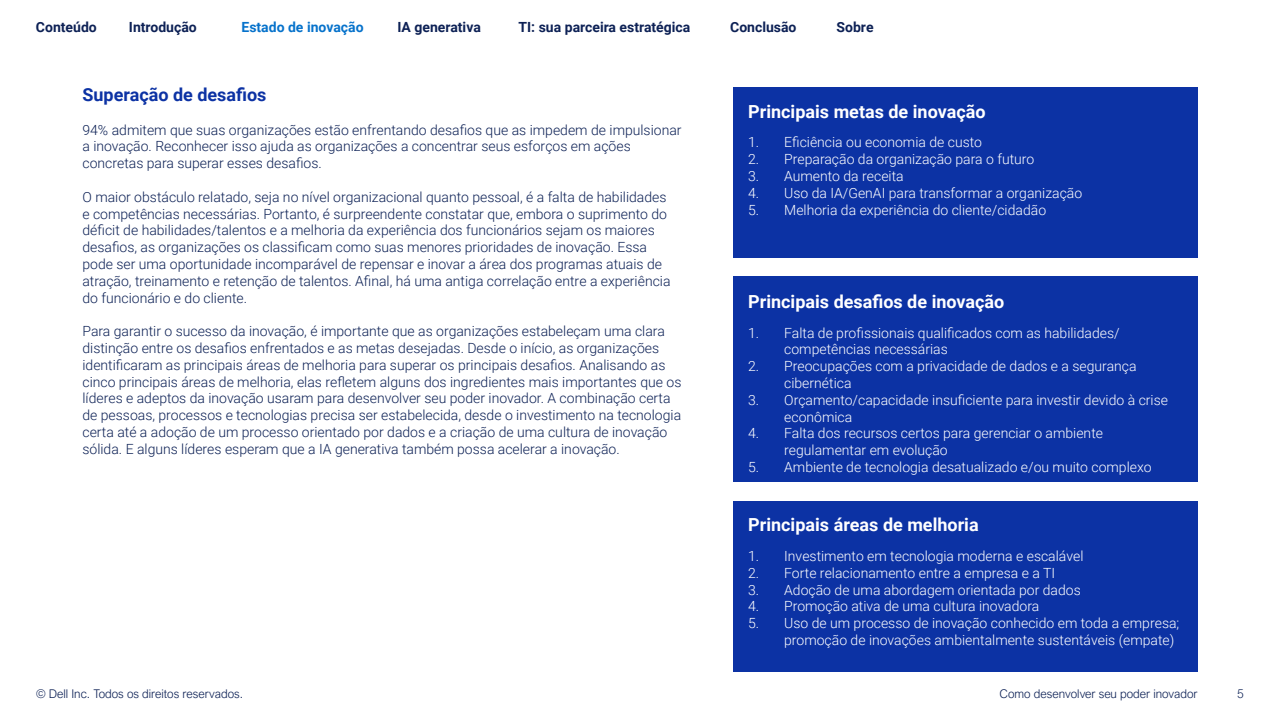
<style>
.page{position:relative;width:1280px;height:720px;background:#fff}
.page>*{position:absolute;margin:0;border:0;box-sizing:border-box;transform-origin:0 0}
.t1{font:700 18px "Roboto";color:#fff}
.t2{font:700 18px "Roboto";color:#0c32a4}
.t3{font:300 14px/16.8px "Roboto";color:#0d2155}
.t4{font:300 14px/16.8px "Roboto";color:#fff}
.t5{font:700 14px "Roboto";color:#0d2155}
.t6{font:700 14px "Roboto";color:#0672cb}
.t7{font:300 12px "Arial Nova";color:#0d2155}
</style>
<div class="page">
<div style="left:733px;top:88px;width:465px;height:170px;background:#0c32a4"></div>
<div style="left:733px;top:276px;width:465px;height:206px;background:#0c32a4"></div>
<div style="left:733px;top:502px;width:465px;height:170px;background:#0c32a4"></div>
<p class="t5" style="left:36px;top:18px;width:62px">Conteúdo</p>
<p class="t5" style="left:129px;top:18px;width:69px">Introdução</p>
<p class="t6" style="left:242px;top:18px;width:124px">Estado de inovação</p>
<p class="t5" style="left:398px;top:18px;width:85px">IA generativa</p>
<p class="t5" style="left:519px;top:18px;width:173px">TI: sua parceira estratégica</p>
<p class="t5" style="left:730px;top:18px;width:68px">Conclusão</p>
<p class="t5" style="left:837px;top:18px;width:39px">Sobre</p>
<p class="t2" style="left:82px;top:82px;width:186px">Superação de desafios</p>
<p class="t3" style="left:82px;top:121px;width:601px">94% admitem que suas organizações estão enfrentando desafios que as impedem de impulsionar a inovação. Reconhecer isso ajuda as organizações a concentrar seus esforços em ações concretas para superar esses desafios.</p>
<p class="t3" style="left:82px;top:188px;width:590px">O maior obstáculo relatado, seja no nível organizacional quanto pessoal, é a falta de habilidades e competências necessárias. Portanto, é surpreendente constatar que, embora o suprimento do déficit de habilidades/talentos e a melhoria da experiência dos funcionários sejam os maiores desafios, as organizações os classificam como suas menores prioridades de inovação. Essa pode ser uma oportunidade incomparável de repensar e inovar a área dos programas atuais de atração, treinamento e retenção de talentos. Afinal, há uma antiga correlação entre a experiência do funcionário e do cliente.</p>
<p class="t3" style="left:82px;top:322px;width:601px">Para garantir o sucesso da inovação, é importante que as organizações estabeleçam uma clara distinção entre os desafios enfrentados e as metas desejadas. Desde o início, as organizações identificaram as principais áreas de melhoria para superar os principais desafios. Analisando as cinco principais áreas de melhoria, elas refletem alguns dos ingredientes mais importantes que os líderes e adeptos da inovação usaram para desenvolver seu poder inovador. A combinação certa de pessoas, processos e tecnologias precisa ser estabelecida, desde o investimento na tecnologia certa até a adoção de um processo orientado por dados e a criação de uma cultura de inovação sólida. E alguns líderes esperam que a IA generativa também possa acelerar a inovação.</p>
<p class="t1" style="left:748px;top:99px;width:239px">Principais metas de inovação</p>
<p class="t4" style="left:748px;top:134px;width:235px">1. Eficiência ou economia de custo</p>
<p class="t4" style="left:748px;top:150px;width:288px">2. Preparação da organização para o futuro</p>
<p class="t4" style="left:748px;top:167px;width:157px">3. Aumento da receita</p>
<p class="t4" style="left:748px;top:184px;width:336px">4. Uso da IA/GenAI para transformar a organização</p>
<p class="t4" style="left:748px;top:201px;width:299px">5. Melhoria da experiência do cliente/cidadão</p>
<p class="t1" style="left:748px;top:289px;width:258px">Principais desafios de inovação</p>
<p class="t4" style="left:784px;top:324px;width:337px;text-indent:-36px">1. Falta de profissionais qualificados com as habilidades/ competências necessárias</p>
<p class="t4" style="left:784px;top:357px;width:354px;text-indent:-36px">2. Preocupações com a privacidade de dados e a segurança cibernética</p>
<p class="t4" style="left:784px;top:391px;width:385px;text-indent:-36px">3. Orçamento/capacidade insuficiente para investir devido à crise econômica</p>
<p class="t4" style="left:784px;top:424px;width:320px;text-indent:-36px">4. Falta dos recursos certos para gerenciar o ambiente regulamentar em evolução</p>
<p class="t4" style="left:748px;top:458px;width:405px">5. Ambiente de tecnologia desatualizado e/ou muito complexo</p>
<p class="t1" style="left:748px;top:512px;width:232px">Principais áreas de melhoria</p>
<p class="t4" style="left:748px;top:547px;width:337px">1. Investimento em tecnologia moderna e escalável</p>
<p class="t4" style="left:748px;top:564px;width:309px">2. Forte relacionamento entre a empresa e a TI</p>
<p class="t4" style="left:748px;top:581px;width:334px">3. Adoção de uma abordagem orientada por dados</p>
<p class="t4" style="left:748px;top:597px;width:293px">4. Promoção ativa de uma cultura inovadora</p>
<p class="t4" style="left:784px;top:614px;width:397px;text-indent:-36px">5. Uso de um processo de inovação conhecido em toda a empresa; promoção de inovações ambientalmente sustentáveis (empate)</p>
<p class="t7" style="left:36px;top:687px;width:209px">© Dell Inc. Todos os direitos reservados.</p>
<p class="t7" style="left:1000px;top:687px;width:199px">Como desenvolver seu poder inovador</p>
<p class="t7" style="left:1237px;top:687px;width:8px">5</p>
</div>
